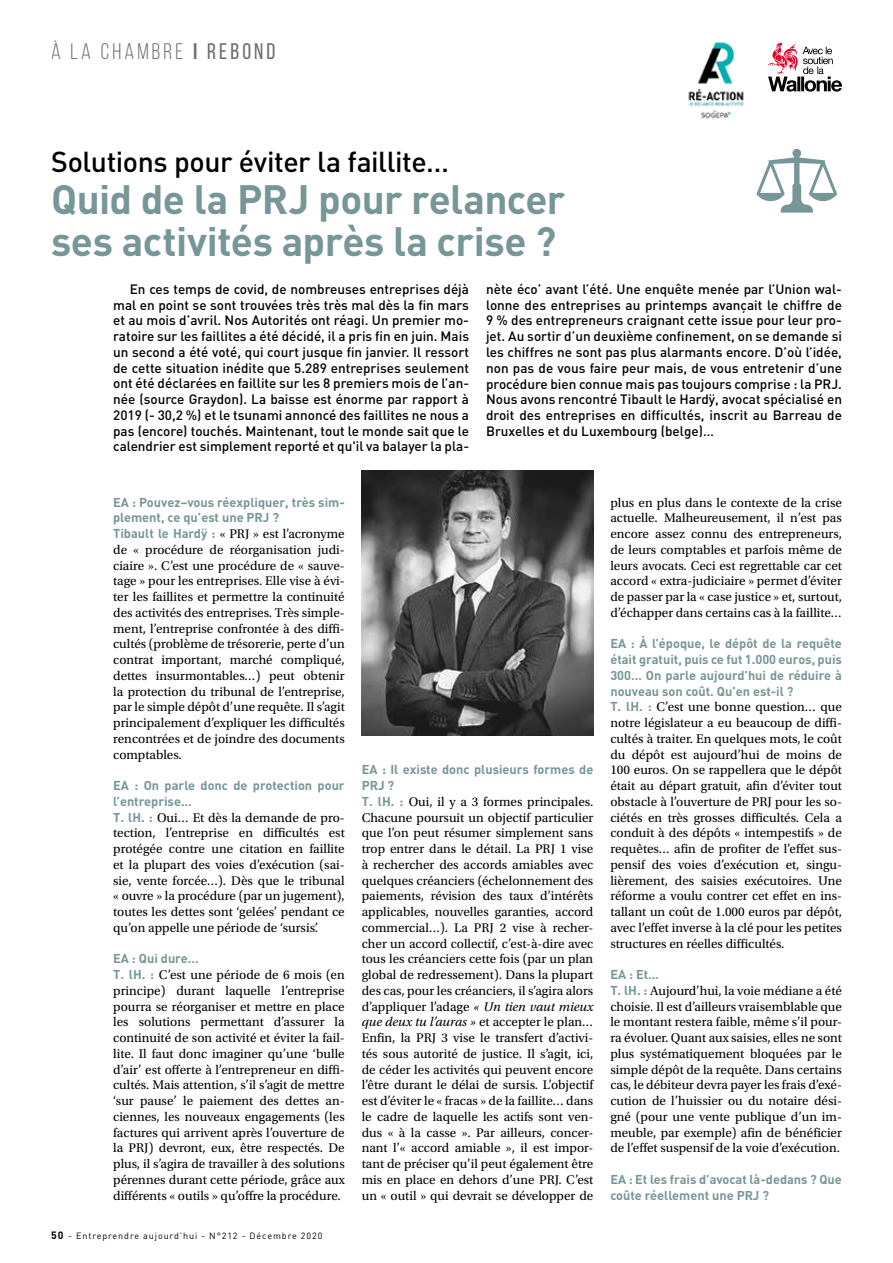
<style>
.page{position:relative;width:893px;height:1263px;background:#fff}
.page>*{position:absolute;margin:0;border:0;box-sizing:border-box;transform-origin:0 0}
.t1{font:700 40.5px/42px "DIN";letter-spacing:-.015em;color:#779698}
.t2{font:500 28.5px "DIN";letter-spacing:-.015em;color:#000}
.t3{font:22.5px "Bebas Neue";letter-spacing:.14em;color:#706f6f}
.t4{font:500 13.5px/15.8px "DIN";color:#000;text-align:justify}
.t5{font:13.2px/15.8px "Utopia Std";color:#000;text-align:justify}
.t6{font:700 12.75px/15.8px "DIN";color:#779698}
.t7{font:9px "DIN";letter-spacing:.1em;color:#000}
.s1{font-weight:700}
.s2{font-style:inherit}
.s3{font-family:"DIN";font-weight:700;font-size:12.75px;color:#779698}
.s4{font-weight:700;font-size:10.5px}
.s5{font-style:italic}
</style>
<div class="page">
<img style="left:362px;top:471px;width:231px;height:265px">
<svg style="left:756px;top:149px;width:81px;height:64px"></svg>
<img style="left:688px;top:42px;width:56px;height:77px">
<svg style="left:768px;top:43px;width:74px;height:49px"></svg>
<h3 class="t3" style="left:51px;top:40px;width:226px">À LA CHAMBRE <span class="s1">I</span> <span class="s2">REBOND</span></h3>
<h2 class="t2" style="left:51px;top:143px;width:399px">Solutions pour éviter la faillite…</h2>
<h1 class="t1" style="left:51px;top:177px;width:516px">Quid de la PRJ pour relancer ses activités après la crise ?</h1>
<p class="t4" style="left:113px;top:281px;width:357px;text-indent:17px">En ces temps de covid, de nombreuses entreprises déjà mal en point se sont trouvées très très mal dès la fin mars et au mois d’avril. Nos Autorités ont réagi. Un premier mo&shy;ratoire sur les faillites a été décidé, il a pris fin en juin. Mais un second a été voté, qui court jusque fin janvier. Il ressort de cette situation inédite que 5.289 entreprises seulement ont été déclarées en faillite sur les 8 premiers mois de l’an&shy;née (source Graydon). La baisse est énorme par rapport à 2019 (- 30,2 %) et le tsunami annoncé des faillites ne nous a pas (encore) touchés. Maintenant, tout le monde sait que le calendrier est simplement reporté et qu'il va balayer la pla-</p>
<p class="t4" style="left:486px;top:281px;width:357px">nète éco’ avant l’été. Une enquête menée par l’Union wal&shy;lonne des entreprises au printemps avançait le chiffre de 9 % des entrepreneurs craignant cette issue pour leur pro&shy;jet. Au sortir d’un deuxième confinement, on se demande si les chiffres ne sont pas plus alarmants encore. D’où l’idée, non pas de vous faire peur mais, de vous entretenir d’une procédure bien connue mais pas toujours comprise : la PRJ.<br>Nous avons rencontré Tibault le Hardÿ, avocat spécialisé en droit des entreprises en difficultés, inscrit au Barreau de Bruxelles et du Luxembourg (belge)…</p>
<p class="t6" style="left:113px;top:494px;width:233px">EA : Pouvez–vous réexpliquer, très sim&shy;plement, ce qu’est une PRJ ?</p>
<p class="t5" style="left:113px;top:526px;width:233px"><span class="s3">Tibault le Hardÿ :</span> « PRJ » est l’acronyme de « procédure de réorganisation judi&shy;ciaire ». C’est une procédure de « sauve&shy;tage » pour les entreprises. Elle vise à évi&shy;ter les faillites et permettre la continuité des activités des entreprises. Très simple&shy;ment, l’entreprise confrontée à des diffi&shy;cultés (problème de trésorerie, perte d’un contrat important, marché compliqué, dettes insurmontables…) peut obtenir la protection du tribunal de l’entreprise, par le simple dépôt d’une requête. Il s’agit principalement d’expliquer les difficultés rencontrées et de joindre des documents comptables.</p>
<p class="t6" style="left:113px;top:777px;width:233px">EA : On parle donc de protection pour l’entreprise…</p>
<p class="t5" style="left:113px;top:810px;width:233px"><span class="s3">T. lH. :</span> Oui… Et dès la demande de pro&shy;tection, l’entreprise en difficultés est protégée contre une citation en faillite et la plupart des voies d’exécution (sai&shy;sie, vente forcée…). Dès que le tribunal « ouvre » la procédure (par un jugement), toutes les dettes sont ‘gelées’ pendant ce qu’on appelle une période de ‘sursis’.</p>
<p class="t6" style="left:113px;top:950px;width:87px">EA : Qui dure…</p>
<p class="t5" style="left:113px;top:967px;width:233px"><span class="s3">T. lH. :</span> C’est une période de 6 mois (en principe) durant laquelle l’entreprise pourra se réorganiser et mettre en place les solutions permettant d’assurer la continuité de son activité et éviter la fail&shy;lite. Il faut donc imaginer qu’une ‘bulle d’air’ est offerte à l’entrepreneur en diffi&shy;cultés. Mais attention, s’il s’agit de mettre ‘sur pause’ le paiement des dettes an&shy;ciennes, les nouveaux engagements (les factures qui arrivent après l’ouverture de la PRJ) devront, eux, être respectés. De plus, il s’agira de travailler à des solutions pérennes durant cette période, grâce aux différents « outils » qu’offre la procédure.</p>
<p class="t7" style="left:51px;top:1231px;width:273px"><span class="s4">50</span> - Entreprendre aujourd’hui - N°212 - Décembre 2020</p>
<p class="t6" style="left:362px;top:761px;width:233px">EA : Il existe donc plusieurs formes de<br>PRJ ?</p>
<p class="t5" style="left:362px;top:794px;width:233px"><span class="s3">T. lH. :</span> Oui, il y a 3 formes principales.<br>Chacune poursuit un objectif particulier que l’on peut résumer simplement sans trop entrer dans le détail. La PRJ 1 vise à rechercher des accords amiables avec quelques créanciers (échelonnement des paiements, révision des taux d’intérêts applicables, nouvelles garanties, accord commercial…). La PRJ 2 vise à recher&shy;cher un accord collectif, c’est-à-dire avec tous les créanciers cette fois (par un plan global de redressement). Dans la plupart des cas, pour les créanciers, il s’agira alors d’appliquer l’adage <span class="s5">« Un tien vaut mieux que deux tu l’auras »</span> et accepter le plan… Enfin, la PRJ 3 vise le transfert d’activi&shy;tés sous autorité de justice. Il s’agit, ici, de céder les activités qui peuvent encore l’être durant le délai de sursis. L’objectif est d’éviter le « fracas » de la faillite… dans le cadre de laquelle les actifs sont ven&shy;dus « à la casse ». Par ailleurs, concer&shy;nant l’« accord amiable », il est impor&shy;tant de préciser qu’il peut également être mis en place en dehors d’une PRJ. C’est un « outil » qui devrait se développer de</p>
<p class="t5" style="left:610px;top:495px;width:233px">plus en plus dans le contexte de la crise actuelle. Malheureusement, il n’est pas encore assez connu des entrepreneurs, de leurs comptables et parfois même de leurs avocats. Ceci est regrettable car cet accord « extra-judiciaire » permet d’éviter de passer par la « case justice » et, surtout, d’échapper dans certains cas à la faillite…</p>
<p class="t6" style="left:610px;top:635px;width:233px;text-align:justify">EA : À l’époque, le dépôt de la requête était gratuit, puis ce fut 1.000 euros, puis 300… On parle aujourd’hui de réduire à nouveau son coût. Qu’en est-il ?</p>
<p class="t5" style="left:610px;top:699px;width:233px"><span class="s3">T. lH. :</span> C’est une bonne question… que notre législateur a eu beaucoup de diffi&shy;cultés à traiter. En quelques mots, le coût du dépôt est aujourd’hui de moins de 100 euros. On se rappellera que le dépôt était au départ gratuit, afin d’éviter tout obstacle à l’ouverture de PRJ pour les so&shy;ciétés en très grosses difficultés. Cela a conduit à des dépôts « intempestifs » de requêtes… afin de profiter de l’effet sus&shy;pensif des voies d’exécution et, singu&shy;lièrement, des saisies exécutoires. Une réforme a voulu contrer cet effet en ins&shy;tallant un coût de 1.000 euros par dépôt, avec l’effet inverse à la clé pour les petites structures en réelles difficultés.</p>
<p class="t6" style="left:610px;top:966px;width:50px">EA : Et…</p>
<p class="t5" style="left:610px;top:983px;width:233px"><span class="s3">T. lH. :</span> Aujourd’hui, la voie médiane a été choisie. Il est d’ailleurs vraisemblable que le montant restera faible, même s’il pour&shy;ra évoluer. Quant aux saisies, elles ne sont plus systématiquement bloquées par le simple dépôt de la requête. Dans certains cas, le débiteur devra payer les frais d’exé&shy;cution de l’huissier ou du notaire dési&shy;gné (pour une vente publique d’un im&shy;meuble, par exemple) afin de bénéficier de l’effet suspensif de la voie d’exécution.</p>
<p class="t6" style="left:610px;top:1171px;width:233px">EA : Et les frais d’avocat là-dedans ? Que coûte réellement une PRJ ?</p>
</div>
